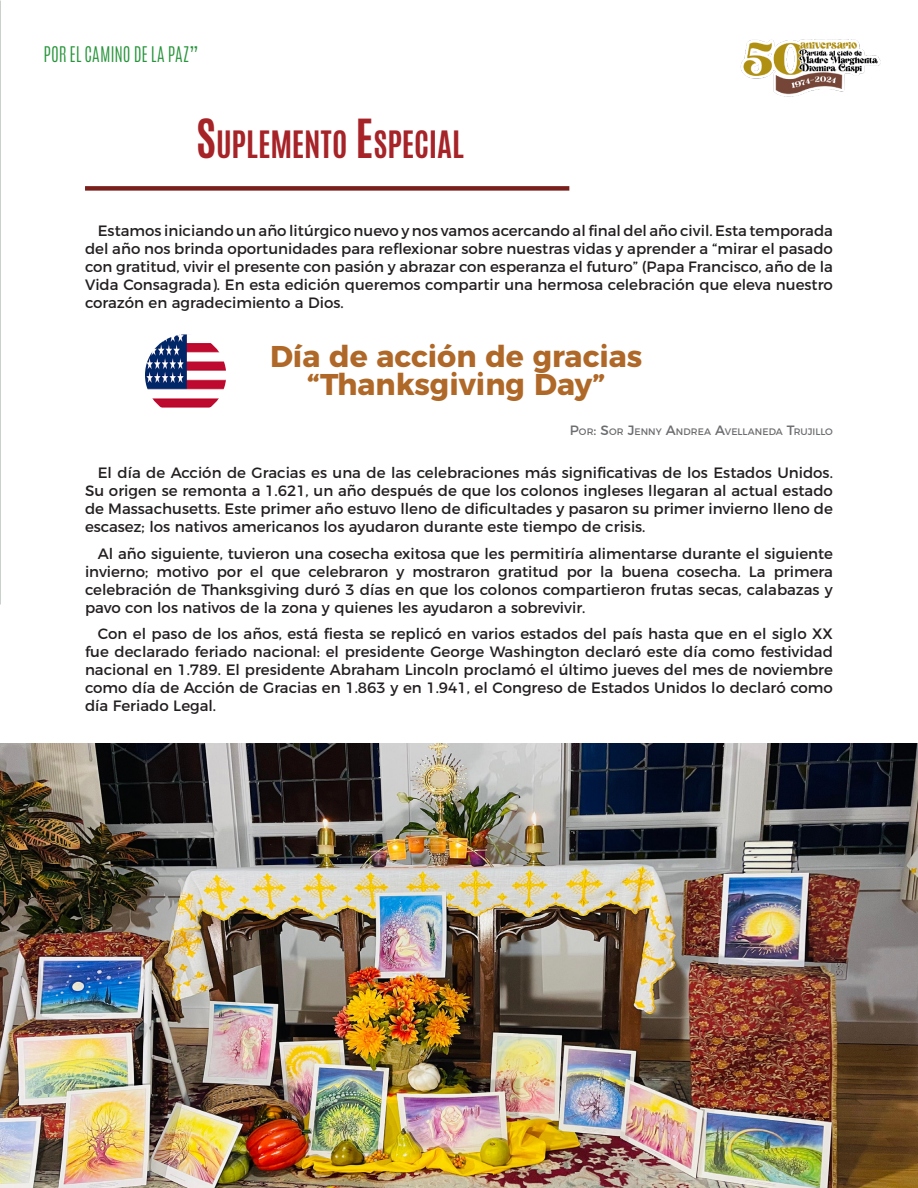
<style>
.page{position:relative;width:918px;height:1188px;background:#fff}
.page>*{position:absolute;margin:0;border:0;box-sizing:border-box;transform-origin:0 0}
.Títulos_Antonio_30{font:700 31.5px "Antonio";color:#a62328}
.Título_negrita__AZUL{font:700 30px "Montserrat";color:#af6827}
.t1{font:300 18px "Antonio";color:#26943a}
.Montserrat_párrafo_1{font:15px/18px "Montserrat";color:#231f20;text-align:justify}
.Sub-nombre_-_para_au{font:9.45px "Montserrat";color:#6c6d70}
.s1{font-size:45px}
.s2{font-size:13.5px}
</style>
<div class="page">
<img style="left:740px;top:39px;width:141px;height:58px">
<img style="left:145px;top:334px;width:81px;height:82px;border-radius:41px">
<img style="left:0;top:743px;width:917px;height:445px">
<div style="left:85px;top:186px;width:484px;height:5px;background:#79201c"></div>
<p class="t1" style="left:43px;top:42px;width:157px">POR EL CAMINO DE LA PAZ”</p>
<p class="Títulos_Antonio_30" style="left:196px;top:120px;width:269px"><span class="s1">S</span>UPLEMENTO <span class="s1">E</span>SPECIAL</p>
<p class="Montserrat_párrafo_1" style="left:85px;top:220px;width:750px;text-indent:13px">Estamos iniciando un año litúrgico nuevo y nos vamos acercando al final del año civil. Esta temporada del año nos brinda oportunidades para reflexionar sobre nuestras vidas y aprender a “mirar el pasado con gratitud, vivir el presente con pasión y abrazar con esperanza el futuro” (Papa Francisco, año de la Vida Consagrada). En esta edición queremos compartir una hermosa celebración que eleva nuestro corazón en agradecimiento a Dios.</p>
<p class="Título_negrita__AZUL" style="left:270px;top:331px;width:374px">Día de acción de gracias</p>
<p class="Título_negrita__AZUL" style="left:307px;top:359px;width:300px">“Thanksgiving Day”</p>
<p class="Sub-nombre_-_para_au" style="left:570px;top:424px;width:265px"><span class="s2">P</span>OR<span class="s2">: S</span>OR <span class="s2">J</span>ENNY <span class="s2">A</span>NDREA <span class="s2">A</span>VELLANEDA <span class="s2">T</span>RUJILLO</p>
<p class="Montserrat_párrafo_1" style="left:85px;top:463px;width:749px;text-indent:13px">El día de Acción de Gracias es una de las celebraciones más significativas de los Estados Unidos.<br>Su origen se remonta a 1.621, un año después de que los colonos ingleses llegaran al actual estado de Massachusetts. Este primer año estuvo lleno de dificultades y pasaron su primer invierno lleno de escasez; los nativos americanos los ayudaron durante este tiempo de crisis.</p>
<p class="Montserrat_párrafo_1" style="left:85px;top:543px;width:749px;text-indent:13px">Al año siguiente, tuvieron una cosecha exitosa que les permitiría alimentarse durante el siguiente invierno; motivo por el que celebraron y mostraron gratitud por la buena cosecha. La primera celebración de Thanksgiving duró 3 días en que los colonos compartieron frutas secas, calabazas y pavo con los nativos de la zona y quienes les ayudaron a sobrevivir.</p>
<p class="Montserrat_párrafo_1" style="left:85px;top:624px;width:749px;text-indent:13px">Con el paso de los años, está fiesta se replicó en varios estados del país hasta que en el siglo XX fue declarado feriado nacional: el presidente George Washington declaró este día como festividad nacional en 1.789. El presidente Abraham Lincoln proclamó el último jueves del mes de noviembre como día de Acción de Gracias en 1.863 y en 1.941, el Congreso de Estados Unidos lo declaró como día Feriado Legal.</p>
</div>
